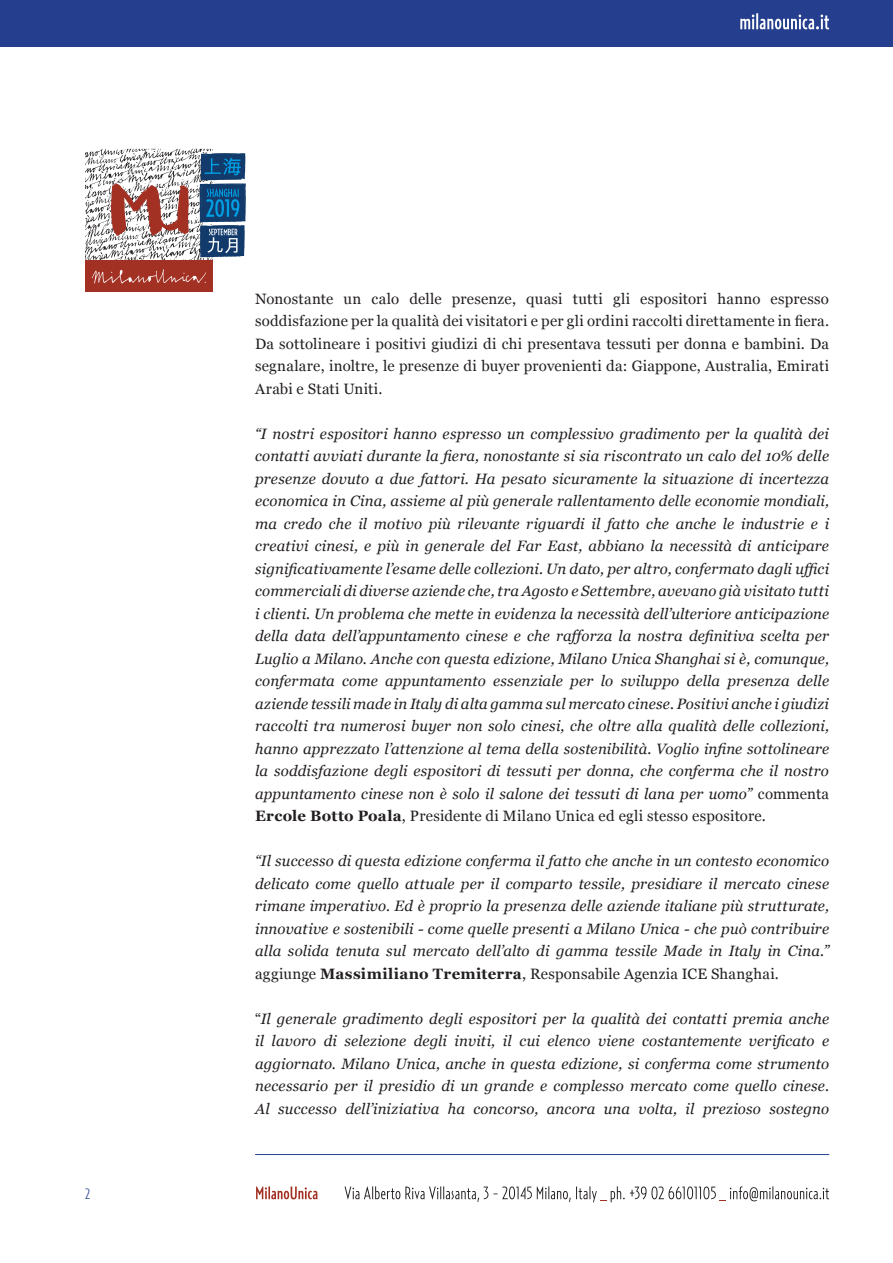
<style>
.page{position:relative;width:893px;height:1263px;background:#fff}
.page>*{position:absolute;margin:0;border:0;box-sizing:border-box;transform-origin:0 0}
.Pa0{font:italic 15px/22.5px "Georgia";letter-spacing:.01em;color:#231f20;text-align:justify}
.Normale{font:italic 15px/22.5px "Georgia";letter-spacing:.01em;color:#231f20;text-align:justify}
.Pa0-2{font:15px/22.5px "Georgia";letter-spacing:.02em;color:#231f20;text-align:justify}
.t1{font:300 15px "Milano Unica";color:#253f8e}
.s1{font-style:normal}
.s2{font-weight:700;font-style:normal}
</style>
<div class="page">
<hr style="left:255px;top:1154px;width:574px;height:1px;background:#253f8e">
<svg style="left:345px;top:1186px;width:484px;height:16px"></svg>
<svg style="left:256px;top:1186px;width:61px;height:13px"></svg>
<div style="left:0;top:0;width:893px;height:47px;background:#253f8e"></div>
<svg style="left:740px;top:13px;width:89px;height:16px"></svg>
<div style="left:85px;top:260px;width:128px;height:32px;background:#a33123"></div>
<svg style="left:92px;top:269px;width:114px;height:15px"></svg>
<svg style="left:85px;top:149px;width:161px;height:111px"></svg>
<p class="t1" style="left:85px;top:1185px;width:6px">2</p>
<p class="Pa0-2" style="left:255px;top:287px;width:575px">Nonostante un calo delle presenze, quasi tutti gli espositori hanno espresso soddisfazione per la qualità dei visitatori e per gli ordini raccolti direttamente in fiera.<br>Da sottolineare i positivi giudizi di chi presentava tessuti per donna e bambini. Da segnalare, inoltre, le presenze di buyer provenienti da: Giappone, Australia, Emirati Arabi e Stati Uniti.</p>
<p class="Pa0" style="left:255px;top:422px;width:575px">“I nostri espositori hanno espresso un complessivo gradimento per la qualità dei contatti avviati durante la fiera, nonostante si sia riscontrato un calo del 10% delle presenze dovuto a due fattori. Ha pesato sicuramente la situazione di incertezza economica in Cina, assieme al più generale rallentamento delle economie mondiali, ma credo che il motivo più rilevante riguardi il fatto che anche le industrie e i creativi cinesi, e più in generale del Far East, abbiano la necessità di anticipare significativamente l’esame delle collezioni. Un dato, per altro, confermato dagli uffici commerciali di diverse aziende che, tra Agosto e Settembre, avevano già visitato tutti i clienti. Un problema che mette in evidenza la necessità dell’ulteriore anticipazione della data dell’appuntamento cinese e che rafforza la nostra definitiva scelta per Luglio a Milano. Anche con questa edizione, Milano Unica Shanghai si è, comunque, confermata come appuntamento essenziale per lo sviluppo della presenza delle aziende tessili made in Italy di alta gamma sul mercato cinese. Positivi anche i giudizi raccolti tra numerosi buyer non solo cinesi, che oltre alla qualità delle collezioni, hanno apprezzato l’attenzione al tema della sostenibilità. Voglio infine sottolineare la soddisfazione degli espositori di tessuti per donna, che conferma che il nostro appuntamento cinese non è solo il salone dei tessuti di lana per uomo” <span class="s1">commenta </span><span class="s2">Ercole Botto Poala</span><span class="s1">, Presidente di Milano Unica ed egli stesso espositore.</span></p>
<p class="Normale" style="left:255px;top:849px;width:575px">“Il successo di questa edizione conferma il fatto che anche in un contesto economico delicato come quello attuale per il comparto tessile, presidiare il mercato cinese rimane imperativo. Ed è proprio la presenza delle aziende italiane più strutturate, innovative e sostenibili - come quelle presenti a Milano Unica - che può contribuire alla solida tenuta sul mercato dell’alto di gamma tessile Made in Italy in Cina.” <span class="s1">aggiunge</span> <span class="s2">Massimiliano Tremiterra</span><span class="s1">, Responsabile Agenzia ICE Shanghai.</span></p>
<p class="Normale" style="left:255px;top:1007px;width:575px"><span class="s1">“</span>Il generale gradimento degli espositori per la qualità dei contatti premia anche il lavoro di selezione degli inviti, il cui elenco viene costantemente verificato e aggiornato. Milano Unica, anche in questa edizione, si conferma come strumento necessario per il presidio di un grande e complesso mercato come quello cinese.<br>Al successo dell’iniziativa ha concorso, ancora una volta, il prezioso sostegno</p>
</div>
